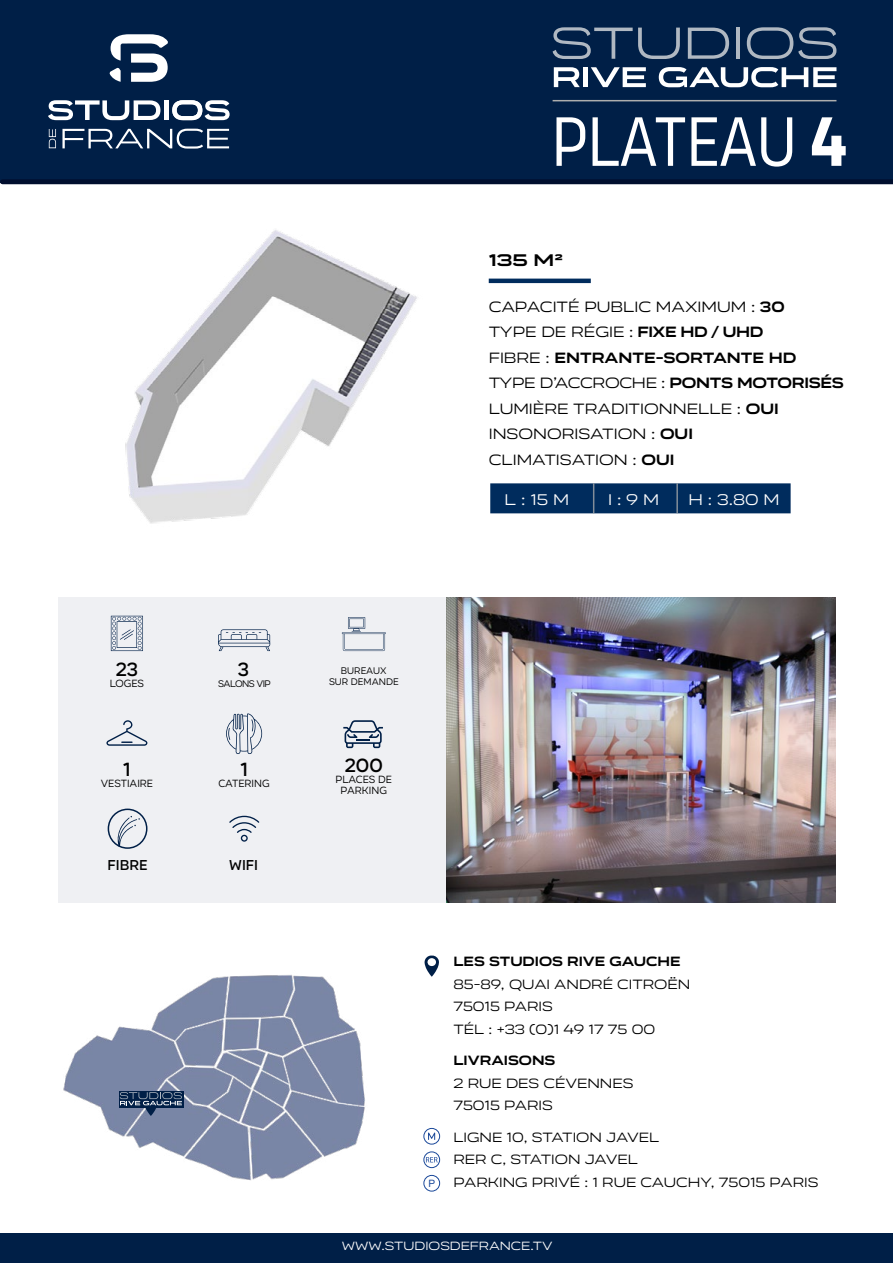
<style>
.page{position:relative;width:893px;height:1263px;background:#fff}
.page>*{position:absolute;margin:0;border:0;box-sizing:border-box;transform-origin:0 0}
.t1{font:300 condensed 70.05px "Organetto";letter-spacing:-.01em;color:#fff}
.t2{font:19.2px "Organetto";color:#000}
.t3{font:700 expanded 16.95px "Organetto";color:#000}
.t4{font:300 semi-expanded 15.45px "Organetto";color:#fff}
.t5{font:300 semi-expanded 15px/25.5px "Organetto";color:#000}
.t6{font:14.4px "Organetto";color:#000}
.t7{font:300 semi-expanded 13.5px/22.5px "Organetto";color:#000}
.t8{font:700 semi-expanded 13.5px "Organetto";color:#000}
.t9{font:300 semi-expanded 12px "Organetto";color:#fff}
.t10{font:300 10.5px/10.8px "Organetto";color:#000;text-align:center}
.t11{font:10.05px "Arial";color:#1b499a}
.t12{font:300 9.6px "Organetto";color:#000}
.t13{font:300 9.6px "Organetto";letter-spacing:-.05em;color:#000}
.s1{font-weight:700}
</style>
<div class="page">
<div style="left:58px;top:597px;width:764px;height:305px;background:#eff0f3"></div>
<svg style="left:226px;top:713px;width:36px;height:41px"></svg>
<div style="left:108px;top:808px;width:39px;height:41px;border:2px solid #001f47;border-radius:50%"></div>
<svg style="left:116px;top:816px;width:24px;height:31px"></svg>
<svg style="left:229px;top:816px;width:30px;height:26px"></svg>
<svg style="left:106px;top:720px;width:41px;height:26px"></svg>
<svg style="left:111px;top:616px;width:32px;height:35px"></svg>
<svg style="left:218px;top:629px;width:52px;height:22px"></svg>
<hr style="left:342px;top:632px;width:44px;height:2px;background:#001f47">
<svg style="left:343px;top:617px;width:42px;height:34px"></svg>
<svg style="left:343px;top:720px;width:40px;height:28px"></svg>
<div style="left:0;top:1233px;width:893px;height:30px;background:#001f47"></div>
<div style="left:0;top:0;width:893px;height:183px;background:#001f47"></div>
<svg style="left:109px;top:34px;width:59px;height:48px"></svg>
<svg style="left:48px;top:100px;width:112px;height:20px"></svg>
<div style="left:164px;top:100px;width:5px;height:20px;background:#fff"></div>
<svg style="left:62px;top:129px;width:167px;height:20px"></svg>
<svg style="left:172px;top:100px;width:58px;height:20px"></svg>
<svg style="left:49px;top:129px;width:7px;height:19px"></svg>
<img style="left:63px;top:974px;width:302px;height:207px">
<div style="left:2px;top:179px;width:891px;height:5px;background:#000e2e"></div>
<hr style="left:489px;top:279px;width:102px;height:4px;background:#002c5d">
<div style="left:490px;top:483px;width:301px;height:30px;background:#002c5d"></div>
<img style="left:446px;top:597px;width:389px;height:305px">
<hr style="left:593px;top:483px;width:1px;height:30px;background:#aeaeae">
<hr style="left:676px;top:483px;width:2px;height:30px;background:#aeaeae">
<svg style="left:424px;top:955px;width:15px;height:21px"></svg>
<svg style="left:426px;top:1157px;width:12px;height:5px"></svg>
<div style="left:424px;top:1151px;width:16px;height:17px;border:1px solid #1b499a;border-radius:50%"></div>
<div style="left:424px;top:1175px;width:16px;height:16px;border:1px solid #1b499a;border-radius:50%"></div>
<div style="left:424px;top:1128px;width:16px;height:16px;border:1px solid #1b499a;border-radius:50%"></div>
<svg style="left:428px;top:1129px;width:8px;height:11px"></svg>
<div style="left:119px;top:1091px;width:64px;height:16px;background:#001f47"></div>
<svg style="left:120px;top:1092px;width:62px;height:24px"></svg>
<svg style="left:553px;top:27px;width:127px;height:32px"></svg>
<svg style="left:688px;top:28px;width:41px;height:31px"></svg>
<hr style="left:736px;top:28px;width:4px;height:31px;background:#b0b8c2">
<svg style="left:747px;top:27px;width:89px;height:32px"></svg>
<svg style="left:554px;top:67px;width:26px;height:20px"></svg>
<div style="left:583px;top:67px;width:5px;height:20px;background:#fff"></div>
<svg style="left:591px;top:67px;width:55px;height:20px"></svg>
<svg style="left:659px;top:67px;width:177px;height:20px"></svg>
<hr style="left:553px;top:100px;width:283px;height:1px;background:#aeaeae">
<img style="left:125px;top:230px;width:292px;height:294px">
<h1 class="t1" style="left:552px;top:99px;width:297px">PLATEAU <span class="s1">4</span></h1>
<p class="t3" style="left:489px;top:249px;width:76px">135 m²</p>
<p class="t5" style="left:489px;top:294px;width:357px">CAPACITÉ PUBLIC MAXIMUM : <span class="s1">30<br></span>TYPE DE RÉGIE : <span class="s1">FIXE HD / UHD<br></span>FIBRE : <span class="s1">ENTRANTE-SORTANTE HD<br></span>TYPE D’ACCROCHE : <span class="s1">PONTS MOTORISÉS<br></span>LUMIÈRE TRADITIONNELLE : <span class="s1">OUI<br></span>INSONORISATION : <span class="s1">OUI<br></span>CLIMATISATION : <span class="s1">OUI</span></p>
<p class="t4" style="left:505px;top:490px;width:66px">L : 15 M</p>
<p class="t4" style="left:608px;top:490px;width:53px">I : 9 M</p>
<p class="t4" style="left:689px;top:490px;width:93px">H : 3.80 M</p>
<p class="t2" style="left:116px;top:657px;width:24px">23</p>
<p class="t10" style="left:110px;top:678px;width:36px">LOGES</p>
<p class="t2" style="left:238px;top:657px;width:13px">3</p>
<p class="t12" style="left:341px;top:665px;width:47px">BUREAUX</p>
<p class="t13" style="left:218px;top:677px;width:54px">SALONS VIP</p>
<p class="t12" style="left:329px;top:676px;width:71px">SUR DEMANDE</p>
<p class="t2" style="left:123px;top:758px;width:10px">1</p>
<p class="t10" style="left:101px;top:778px;width:54px">VESTIAIRE</p>
<p class="t2" style="left:240px;top:758px;width:10px">1</p>
<p class="t10" style="left:219px;top:778px;width:53px">CATERING</p>
<p class="t2" style="left:345px;top:753px;width:39px">200</p>
<p class="t10" style="left:336px;top:774px;width:58px">PLACES DE<br>PARKING</p>
<p class="t6" style="left:108px;top:856px;width:41px">Fibre</p>
<p class="t6" style="left:229px;top:856px;width:30px">Wifi</p>
<p class="t11" style="left:428px;top:1176px;width:8px">P</p>
<p class="t8" style="left:453px;top:953px;width:229px">LES STUDIOS RIVE GAUCHE</p>
<p class="t7" style="left:453px;top:972px;width:238px">85-89, QUAI ANDRÉ CITROËN<br>75015 PARIS<br>TÉL : +33 (0)1 49 17 75 00</p>
<p class="t8" style="left:453px;top:1052px;width:103px">LIVRAISONS</p>
<p class="t7" style="left:453px;top:1071px;width:182px">2 RUE DES CÉVENNES<br>75015 PARIS</p>
<p class="t7" style="left:453px;top:1125px;width:366px">LIGNE 10, STATION JAVEL<br>RER C, STATION JAVEL<br>PARKING PRIVÉ : 1 RUE CAUCHY, 75015 PARIS</p>
<p class="t9" style="left:342px;top:1239px;width:212px">WWW.STUDIOSDEFRANCE.TV</p>
</div>
